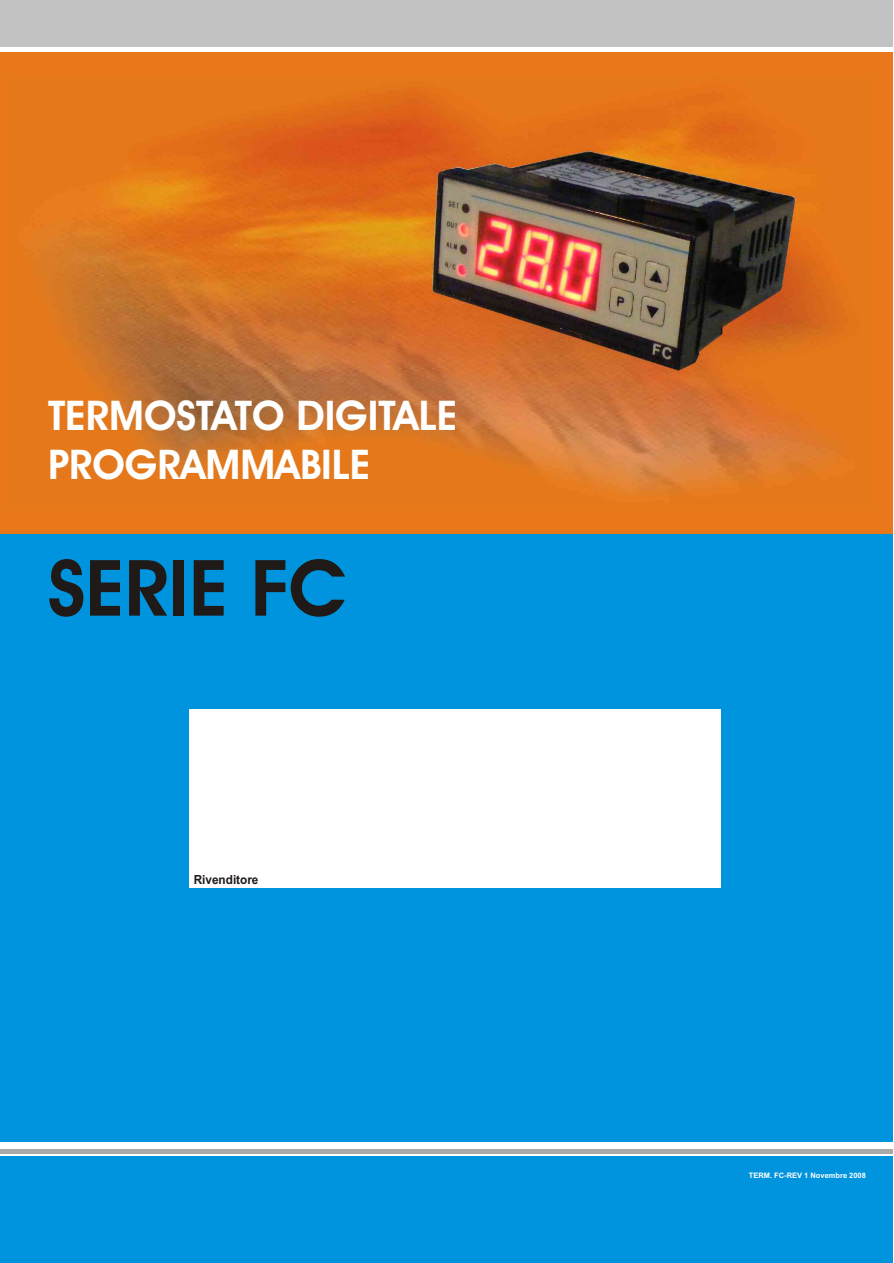
<style>
.page{position:relative;width:894px;height:1263px;background:#fff}
.page>*{position:absolute;margin:0;border:0;box-sizing:border-box;transform-origin:0 0}
.t1{font:700 78px "Avant Garde Bk BT";color:#1f1a17}
.t2{font:700 41.1px/49.1px "Avant Garde Bk BT";color:#fff}
.t3{font:700 12.6px "Arial";color:#1f1a17;scale:.94 1}
.t4{font:700 7.5px "Arial";color:#fff}
</style>
<div class="page">
<div style="left:0;top:1157px;width:893px;height:106px;background:#0094de"></div>
<div style="left:0;top:1149px;width:893px;height:5px;background:#aba8a8"></div>
<div style="left:0;top:0;width:893px;height:47px;background:#c2c2c2"></div>
<div style="left:0;top:533px;width:893px;height:608px;background:#0094de"></div>
<div style="left:0;top:53px;width:893px;height:481px;background:#e8781a"></div>
<div style="left:189px;top:709px;width:532px;height:179px;background:#fff"></div>
<img style="left:43px;top:93px;width:797px;height:404px">
<img style="left:432px;top:151px;width:364px;height:220px">
<p class="t2" style="left:48px;top:394px;width:411px">TERMOSTATO DIGITALE<br>PROGRAMMABILE</p>
<h1 class="t1" style="left:48px;top:556px;width:301px">SERIE FC</h1>
<p class="t3" style="left:194px;top:875px;width:70px">Rivenditore</p>
<p class="t4" style="left:749px;top:1173px;width:119px">TERM. FC-REV 1 Novembre 2008</p>
</div>
